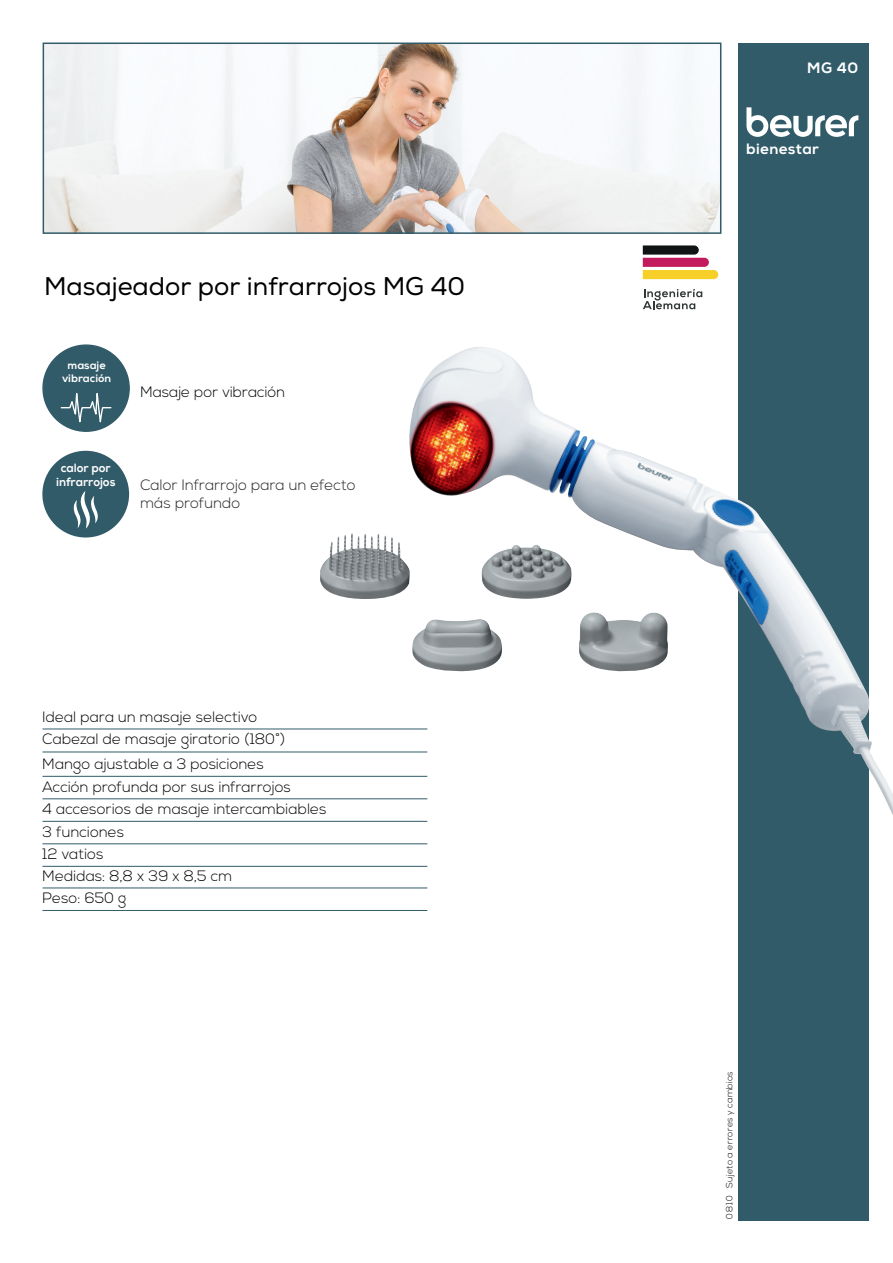
<style>
.page{position:relative;width:893px;height:1263px;background:#fff}
.page>*{position:absolute;margin:0;border:0;box-sizing:border-box;transform-origin:0 0}
.t1{font:25.5px "Nexa";color:#000001}
.t2{font:300 15px/22.5px "Nexa";letter-spacing:.005em;color:#000001}
.t3{font:300 15px/18px "Nexa";letter-spacing:.005em;color:#231f20}
.t4{font:700 15px "Nexa";letter-spacing:.035em;color:#fff}
.t5{font:12.15px/13.8px "Nexa X Bold";letter-spacing:-.005em;color:#fff;text-align:center;scale:.95 1}
.t6{font:800 10.95px/13px "Nexa";color:#fff;text-align:center}
.t7{font:300 9px "Nexa";letter-spacing:.025em;color:#000001}
</style>
<div class="page">
<div style="left:738px;top:43px;width:131px;height:1177px;background:#325b69"></div>
<svg style="left:746px;top:107px;width:112px;height:30px"></svg>
<hr style="left:43px;top:729px;width:384px;height:1px;background:#325b69">
<hr style="left:43px;top:752px;width:384px;height:1px;background:#325b69">
<hr style="left:43px;top:776px;width:384px;height:1px;background:#325b69">
<hr style="left:43px;top:798px;width:384px;height:1px;background:#325b69">
<hr style="left:43px;top:821px;width:384px;height:1px;background:#325b69">
<hr style="left:43px;top:843px;width:384px;height:1px;background:#325b69">
<hr style="left:43px;top:866px;width:384px;height:1px;background:#325b69">
<img style="left:46px;top:46px;width:672px;height:185px">
<div style="left:43px;top:43px;width:678px;height:191px;border:2px solid #325b69"></div>
<div style="left:43px;top:345px;width:86px;height:86px;background:#325b69;border-radius:50%"></div>
<svg style="left:60px;top:394px;width:52px;height:30px"></svg>
<div style="left:42px;top:451px;width:87px;height:86px;background:#325b69;border-radius:50%"></div>
<svg style="left:643px;top:245px;width:75px;height:34px"></svg>
<svg style="left:643px;top:289px;width:59px;height:20px"></svg>
<img style="left:407px;top:347px;width:486px;height:468px">
<img style="left:412px;top:611px;width:257px;height:62px">
<img style="left:320px;top:533px;width:253px;height:67px">
<hr style="left:43px;top:888px;width:384px;height:1px;background:#325b69">
<hr style="left:43px;top:910px;width:384px;height:1px;background:#325b69">
<svg style="left:73px;top:491px;width:25px;height:38px"></svg>
<h1 class="t1" style="left:44px;top:271px;width:423px">Masajeador por infrarrojos MG 40</h1>
<p class="t6" style="left:62px;top:358px;width:51px">masaje vibración</p>
<p class="t5" style="left:56px;top:461px;width:64px">calor por infrarrojos</p>
<p class="t2" style="left:140px;top:381px;width:146px">Masaje por vibración</p>
<p class="t3" style="left:140px;top:476px;width:217px">Calor Infrarrojo para un efecto más profundo</p>
<p class="t2" style="left:43px;top:706px;width:244px">Ideal para un masaje selectivo<br>Cabezal de masaje giratorio (180°)</p>
<p class="t2" style="left:43px;top:753px;width:286px">Mango ajustable a 3 posiciones<br>Acción profunda por sus infrarrojos<br>4 accesorios de masaje intercambiables<br>3 funciones<br>12 vatios</p>
<p class="t2" style="left:43px;top:865px;width:191px">Medidas: 8,8 x 39 x 8,5 cm<br>Peso: 650 g</p>
<p class="t4" style="left:808px;top:59px;width:52px">MG 40</p>
<p class="t4" style="left:746px;top:140px;width:74px">bienestar</p>
<p class="t7" style="left:724px;top:1219px;width:149px;rotate:-90deg">0810 Sujeto a errores y cambios</p>
</div>
